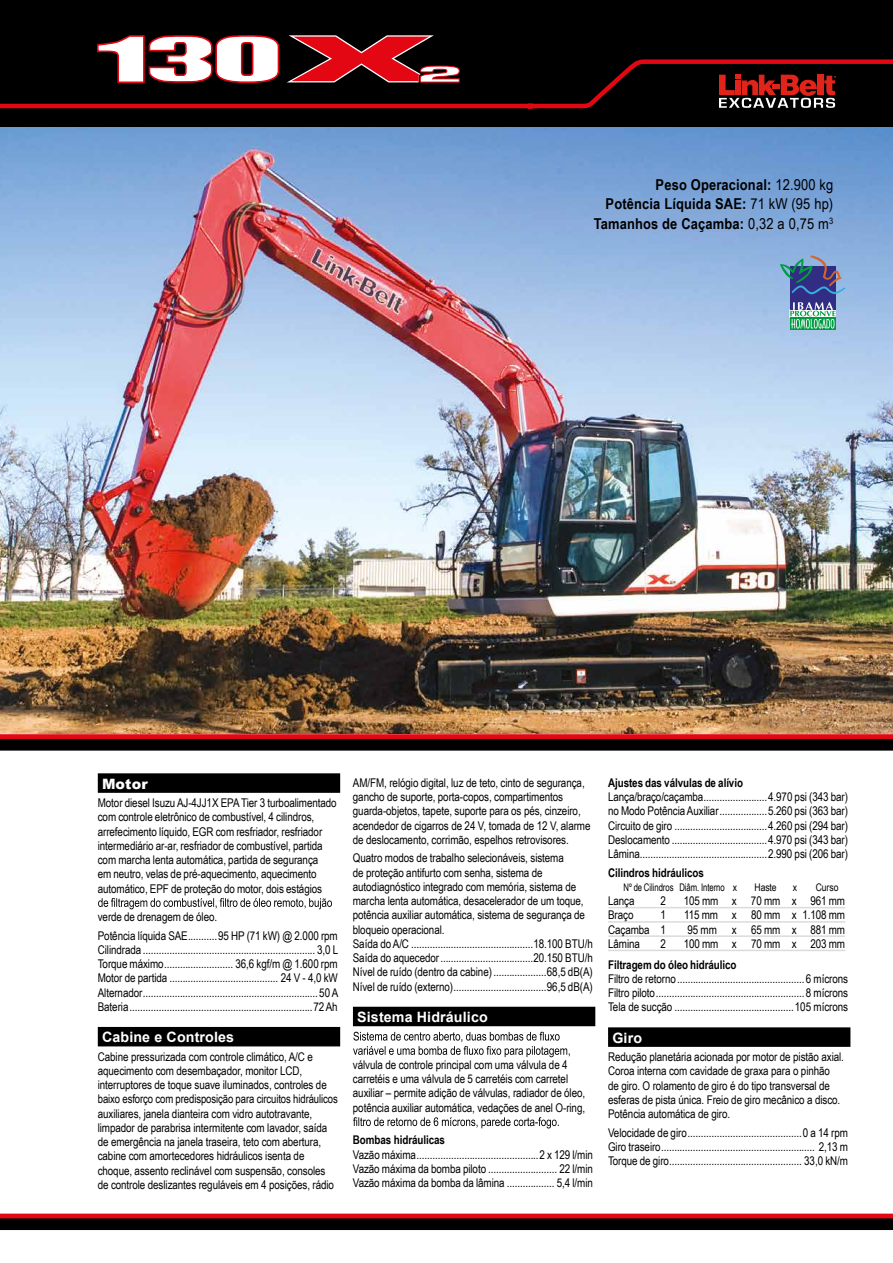
<style>
.page{position:relative;width:893px;height:1263px;background:#fff}
.page>*{position:absolute;margin:0;border:0;box-sizing:border-box;transform-origin:0 0}
.t1{font:700 15px/19.5px "Arial Narrow";letter-spacing:.01em;color:#000;text-align:right;scale:1.05 1}
.t2{font:700 14.25px "Arial";letter-spacing:.01em;color:#fff}
.t3{font:900 14.25px "Arial";letter-spacing:.01em;color:#fff}
.t4{font:12px/14.2px "Arial Narrow";letter-spacing:-.005em;color:#000}
.t5{font:700 12px "Arial Narrow";letter-spacing:-.005em;color:#000}
.t6{font:10.5px "Arial Narrow";letter-spacing:-.005em;color:#000;scale:.9 1}
.t7{font:10.5px "Arial Narrow";letter-spacing:-.005em;color:#000}
.s1{font-weight:400}
</style>
<div class="page">
<svg style="left:0;top:1213px;width:893px;height:17px;background:#490a0e"></svg>
<div style="left:0;top:0;width:893px;height:128px;background:#000"></div>
<svg style="left:0;top:59px;width:893px;height:50px"></svg>
<svg style="left:287px;top:35px;width:173px;height:48px"></svg>
<svg style="left:96px;top:35px;width:184px;height:49px"></svg>
<svg style="left:0;top:734px;width:893px;height:17px;background:#480a0d"></svg>
<div style="left:98px;top:773px;width:242px;height:20px;background:#000"></div>
<div style="left:98px;top:1027px;width:242px;height:19px;background:#000"></div>
<svg style="left:98px;top:898px;width:234px;height:11px"></svg>
<div style="left:353px;top:1007px;width:242px;height:19px;background:#000"></div>
<svg style="left:353px;top:1032px;width:217px;height:25px"></svg>
<svg style="left:353px;top:1117px;width:206px;height:11px"></svg>
<hr style="left:608px;top:907px;width:237px;height:1px;background:#dbdbdc">
<hr style="left:608px;top:921px;width:237px;height:2px;background:#dbdbdc">
<hr style="left:608px;top:935px;width:237px;height:2px;background:#dbdbdc">
<hr style="left:608px;top:950px;width:237px;height:1px;background:#dbdbdc">
<div style="left:608px;top:1027px;width:242px;height:20px;background:#000"></div>
<img style="left:0;top:128px;width:893px;height:606px">
<svg style="left:719px;top:75px;width:117px;height:33px"></svg>
<div style="left:790px;top:317px;width:45px;height:13px;background:#009c42"></div>
<div style="left:790px;top:266px;width:45px;height:44px;background:#302d83"></div>
<svg style="left:790px;top:302px;width:46px;height:27px"></svg>
<svg style="left:780px;top:255px;width:65px;height:39px"></svg>
<p class="t1" style="left:594px;top:174px;width:230px">Peso Operacional: <span class="s1">12.900 kg<br></span>Potência Líquida SAE: <span class="s1">71 kW (95 hp)<br></span>Tamanhos de Caçamba: <span class="s1">0,32 a 0,75 m</span><sup>3</sup></p>
<p class="t3" style="left:102px;top:773px;width:47px">Motor</p>
<p class="t4" style="left:98px;top:795px;width:240px">Motor diesel IsuzuAJ-4JJ1X EPATier 3 turboalimentado com controle eletrônico de combustível, 4 cilindros, arrefecimento líquido, EGR com resfriador, resfriador intermediário ar-ar, resfriador de combustível, partida com marcha lenta automática, partida de segurança<br>em neutro, velas de pré-aquecimento, aquecimento automático, EPF de proteção do motor, dois estágios</p>
<p class="t4" style="left:98px;top:907px;width:242px;line-height:18.6px">verde de drenagem de óleo.<br>Potência líquida SAE...........95 HP (71 kW) @ 2.000 rpm</p>
<p class="t4" style="left:98px;top:942px;width:242px;text-align:justify">Cilindrada ................................................................. 3,0 L Torque máximo.......................... 36,6 kgf/m @ 1.600 rpm Motor de partida ......................................... 24 V - 4,0 kW Alternador..................................................................50A Bateria.....................................................................72Ah</p>
<p class="t2" style="left:102px;top:1027px;width:134px">Cabine e Controles</p>
<p class="t4" style="left:98px;top:1049px;width:242px">Cabine pressurizada com controle climático, A/C e aquecimento com desembaçador, monitor LCD, interruptores de toque suave iluminados, controles de baixo esforço com predisposição para circuitos hidráulicos auxiliares, janela dianteira com vidro autotravante, limpador de parabrisa intermitente com lavador, saída de emergência na janela traseira, teto com abertura, cabine com amortecedores hidráulicos isenta de choque, assento reclinável com suspensão, consoles de controle deslizantes reguláveis em 4 posições, rádio</p>
<p class="t4" style="left:353px;top:775px;width:239px">AM/FM, relógio digital, luz de teto, cinto de segurança, gancho de suporte, porta-copos, compartimentos guarda-objetos, tapete, suporte para os pés, cinzeiro, acendedor de cigarros de 24 V, tomada de 12 V, alarme de deslocamento, corrimão, espelhos retrovisores.</p>
<p class="t4" style="left:353px;top:851px;width:242px">Quatro modos de trabalho selecionáveis, sistema<br>de proteção antifurto com senha, sistema de autodiagnóstico integrado com memória, sistema de marcha lenta automática, desacelerador de um toque, potência auxiliar automática, sistema de segurança de bloqueio operacional.<br>Saída doA/C ..............................................18.100 BTU/h Saída do aquecedor...................................20.150 BTU/h Nível de ruído (dentro da cabine)....................68,5 dB(A)<br>Nível de ruído (externo)...................................96,5 dB(A)</p>
<p class="t2" style="left:357px;top:1007px;width:132px">Sistema Hidráulico</p>
<p class="t4" style="left:353px;top:1057px;width:234px">válvula de controle principal com uma válvula de 4 carretéis e uma válvula de 5 carretéis com carretel auxiliar – permite adição de válvulas, radiador de óleo, potência auxiliar automática, vedações de anel O-ring,</p>
<p class="t5" style="left:353px;top:1131px;width:94px">Bombas hidráulicas</p>
<p class="t4" style="left:353px;top:1147px;width:242px;text-align:justify">Vazão máxima..............................................2 x 129 l/min Vazão máxima da bomba piloto .......................... 22 l/min Vazão máxima da bomba da lâmina .................. 5,4 l/min</p>
<p class="t5" style="left:608px;top:774px;width:136px">Ajustes das válvulas de alívio</p>
<p class="t4" style="left:608px;top:789px;width:242px;text-align:justify">Lança/braço/caçamba........................4.970 psi (343 bar) no Modo PotênciaAuxiliar..................5.260 psi (363 bar)<br>Circuito de giro ...................................4.260 psi (294 bar)<br>Deslocamento ....................................4.970 psi (343 bar)<br>Lâmina................................................2.990 psi (206 bar)</p>
<p class="t5" style="left:608px;top:863px;width:97px">Cilindros hidráulicos</p>
<p class="t6" style="left:624px;top:879px;width:128px">Nº de Cilindros Diâm. Interno x</p>
<p class="t7" style="left:754px;top:879px;width:24px">Haste</p>
<p class="t7" style="left:793px;top:879px;width:6px">x</p>
<p class="t7" style="left:816px;top:879px;width:24px">Curso</p>
<p class="t4" style="left:608px;top:893px;width:28px">Lança</p>
<p class="t4" style="left:660px;top:893px;width:7px">2</p>
<p class="t4" style="left:684px;top:893px;width:163px">105 mm x 70 mm x 961 mm</p>
<p class="t4" style="left:608px;top:908px;width:27px">Braço</p>
<p class="t4" style="left:660px;top:908px;width:7px">1</p>
<p class="t4" style="left:684px;top:908px;width:162px">115 mm x 80 mm x 1.108 mm</p>
<p class="t4" style="left:608px;top:922px;width:59px">Caçamba 1</p>
<p class="t4" style="left:688px;top:922px;width:159px">95mm x 65mm x 881mm</p>
<p class="t4" style="left:608px;top:936px;width:33px">Lâmina</p>
<p class="t4" style="left:660px;top:936px;width:7px">2</p>
<p class="t4" style="left:684px;top:936px;width:163px">100 mm x 70 mm x 203 mm</p>
<p class="t5" style="left:608px;top:955px;width:130px">Filtragem do óleo hidráulico</p>
<p class="t4" style="left:608px;top:971px;width:241px;text-align:justify">Filtro de retorno................................................6 mícrons Filtro piloto........................................................8 mícrons Tela de sucção .............................................105 mícrons</p>
<p class="t2" style="left:612px;top:1027px;width:31px">Giro</p>
<p class="t4" style="left:608px;top:1049px;width:237px">Redução planetária acionada por motor de pistão axial.<br>Coroa interna com cavidade de graxa para o pinhão<br>de giro. O rolamento de giro é do tipo transversal de esferas de pista única. Freio de giro mecânico a disco.<br>Potência automática de giro.</p>
<p class="t4" style="left:608px;top:1125px;width:242px;text-align:justify">Velocidade de giro...........................................0 a 14 rpm Giro traseiro.......................................................... 2,13 m Torque de giro.................................................. 33,0 kN/m</p>
</div>
